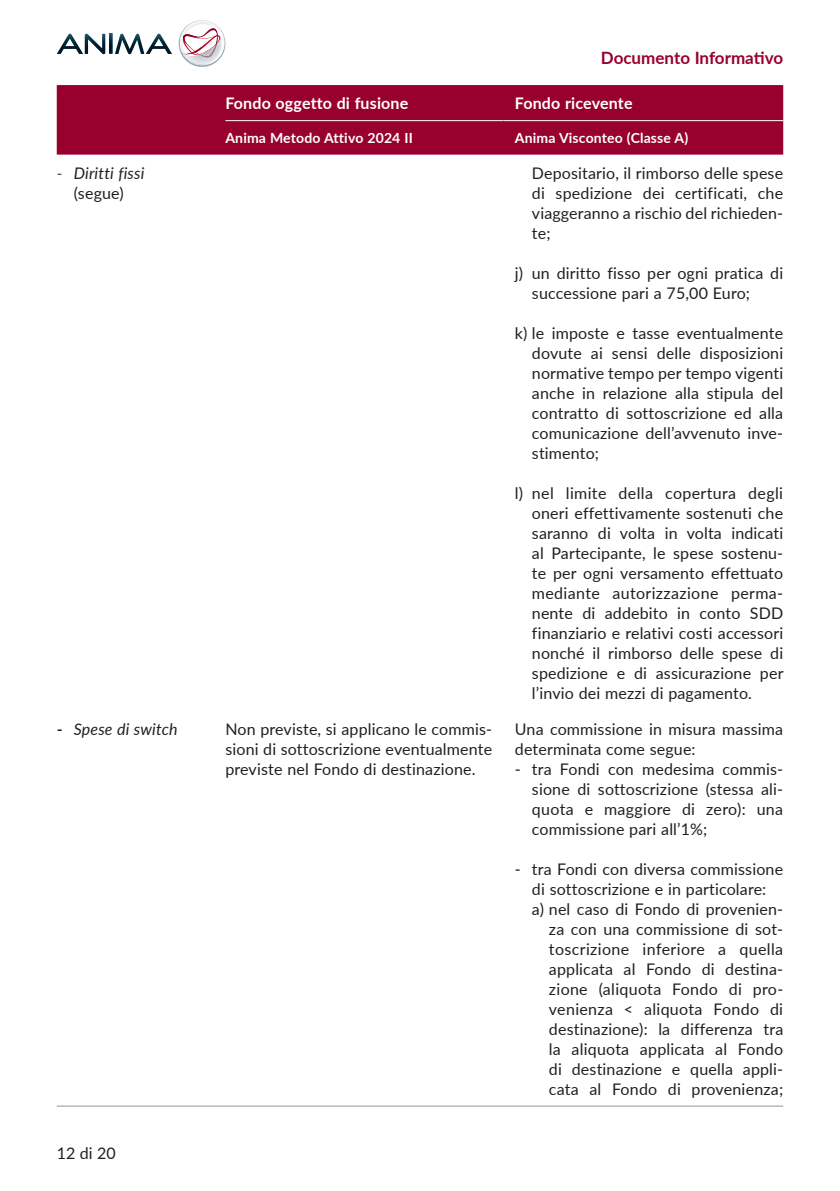
<style>
.page{position:relative;width:840px;height:1191px;background:#fff}
.page>*{position:absolute;margin:0;border:0;box-sizing:border-box;transform-origin:0 0}
.t1{font:700 17px "Lato";color:#98012d}
.t2{font:16px/20px "Lato";letter-spacing:.01em;color:#231f20;text-align:justify}
.t3{font:700 16px "Lato";letter-spacing:.01em;color:#fff}
.t4{font:italic 16px "Lato";letter-spacing:.01em;color:#231f20}
.t5{font:700 14px "Lato";letter-spacing:.01em;color:#fff}
.s1{font-weight:700;font-style:normal}
</style>
<div class="page">
<img style="left:57px;top:34px;width:26px;height:20px">
<img style="left:85px;top:34px;width:20px;height:20px">
<img style="left:109px;top:34px;width:3px;height:20px">
<img style="left:115px;top:34px;width:29px;height:20px">
<img style="left:146px;top:34px;width:26px;height:20px">
<svg style="left:178px;top:20px;width:47px;height:47px"></svg>
<div style="left:57px;top:85px;width:725px;height:70px;background:#98012d"></div>
<hr style="left:225px;top:120px;width:278px;height:1px;background:#fff">
<hr style="left:503px;top:120px;width:279px;height:1px;background:#fff">
<hr style="left:57px;top:1105px;width:168px;height:1px;background:#939598">
<hr style="left:225px;top:1105px;width:278px;height:1px;background:#939598">
<hr style="left:503px;top:1105px;width:279px;height:1px;background:#939598">
<p class="t1" style="left:600px;top:45px;width:184px">Documento Informativo</p>
<p class="t4" style="left:57px;top:162px;width:89px">- Diritti fissi</p>
<p class="t2" style="left:74px;top:182px;width:51px">(segue)</p>
<p class="t3" style="left:225px;top:92px;width:184px">Fondo oggetto di fusione</p>
<p class="t3" style="left:514px;top:92px;width:119px">Fondo ricevente</p>
<p class="t5" style="left:225px;top:128px;width:189px">Anima Metodo Attivo 2024 II</p>
<p class="t5" style="left:514px;top:128px;width:175px">Anima Visconteo (Classe A)</p>
<p class="t2" style="left:531px;top:162px;width:253px">Depositario, il rimborso delle spese di spedizione dei certificati, che viaggeranno a rischio del richieden&shy;te;</p>
<p class="t2" style="left:531px;top:262px;width:253px;text-indent:-17px">j) un diritto fisso per ogni pratica di successione pari a 75,00 Euro;</p>
<p class="t2" style="left:531px;top:322px;width:253px;text-indent:-17px">k) le imposte e tasse eventualmente dovute ai sensi delle disposizioni normative tempo per tempo vigenti anche in relazione alla stipula del contratto di sottoscrizione ed alla comunicazione dell’avvenuto inve&shy;stimento;</p>
<p class="t2" style="left:531px;top:482px;width:253px;text-indent:-17px">l) nel limite della copertura degli oneri effettivamente sostenuti che saranno di volta in volta indicati al Partecipante, le spese sostenu&shy;te per ogni versamento effettuato mediante autorizzazione perma&shy;nente di addebito in conto SDD finanziario e relativi costi accessori nonché il rimborso delle spese di spedizione e di assicurazione per l’invio dei mezzi di pagamento.</p>
<p class="t4" style="left:57px;top:717px;width:122px"><span class="s1">-</span> Spese di switch</p>
<p class="t2" style="left:225px;top:718px;width:268px">Non previste, si applicano le commis&shy;sioni di sottoscrizione eventualmente previste nel Fondo di destinazione.</p>
<p class="t2" style="left:514px;top:718px;width:269px">Una commissione in misura massima determinata come segue:</p>
<p class="t2" style="left:531px;top:758px;width:253px;text-indent:-17px">- tra Fondi con medesima commis&shy;sione di sottoscrizione (stessa ali&shy;quota e maggiore di zero): una commissione pari all’1%;</p>
<p class="t2" style="left:514px;top:858px;width:270px">- tra Fondi con diversa commissione</p>
<p class="t2" style="left:531px;top:878px;width:236px">di sottoscrizione e in particolare:</p>
<p class="t2" style="left:531px;top:898px;width:253px">a) nel caso di Fondo di provenien-</p>
<p class="t2" style="left:548px;top:918px;width:235px">za con una commissione di sot-</p>
<p class="t2" style="left:548px;top:938px;width:235px">toscrizione inferiore a quella</p>
<p class="t2" style="left:548px;top:958px;width:235px">applicata al Fondo di destina-</p>
<p class="t2" style="left:548px;top:978px;width:236px">zione (aliquota Fondo di pro-</p>
<p class="t2" style="left:548px;top:998px;width:235px">venienza &lt; aliquota Fondo di</p>
<p class="t2" style="left:548px;top:1018px;width:236px">destinazione): la differenza tra</p>
<p class="t2" style="left:548px;top:1038px;width:235px">la aliquota applicata al Fondo</p>
<p class="t2" style="left:548px;top:1058px;width:236px">di destinazione e quella appli-</p>
<p class="t2" style="left:548px;top:1078px;width:236px">cata al Fondo di provenienza;</p>
<p class="t2" style="left:57px;top:1142px;width:60px">12 di 20</p>
</div>
